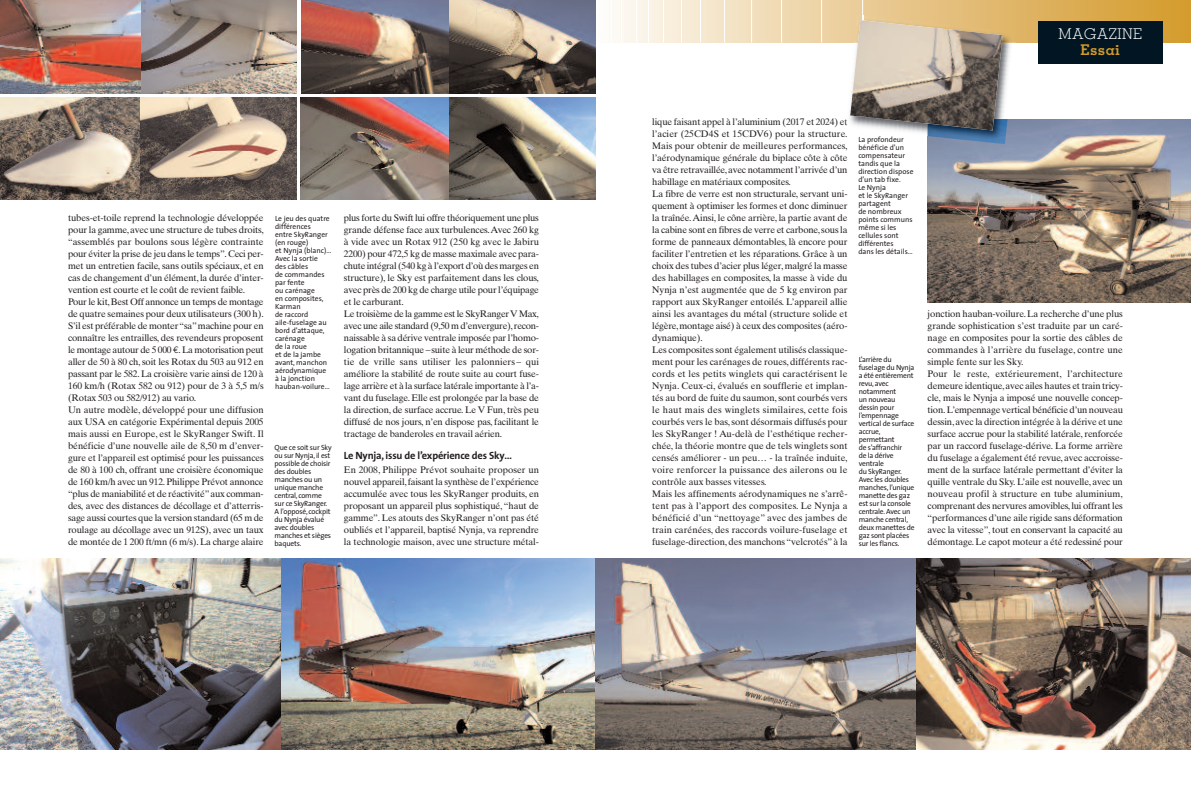
<style>
.page{position:relative;width:1191px;height:794px;background:#fff}
.page>*{position:absolute;margin:0;border:0;box-sizing:border-box;transform-origin:0 0}
.t1{font:300 14.8px "Memphis";letter-spacing:.03em;color:#fff}
.t2{font:700 14.8px "Memphis";letter-spacing:.03em;color:#d39a29}
.t3{font:700 10.5px "The Sans";letter-spacing:-.02em;color:#231f20}
.t4{font:9.5px/12px "Times Ten";letter-spacing:-.015em;color:#231f20}
.t5{font:7.5px/8px "The Sans";letter-spacing:-.025em;color:#231f20}
.t6{font:7.5px/8px "The Sans";color:#231f20}
.s1{font-family:"Euro Mono"}
</style>
<div class="page">
<div style="left:596px;top:0;width:595px;height:43px;background:linear-gradient(to right,#fefaf5,#d2982a)"></div>
<hr style="left:601px;top:0;width:1px;height:35px;background:#fff">
<hr style="left:611px;top:0;width:1px;height:43px;background:#fff">
<hr style="left:621px;top:0;width:1px;height:43px;background:#fff">
<hr style="left:636px;top:0;width:1px;height:43px;background:#fff">
<hr style="left:648px;top:0;width:1px;height:43px;background:#fff">
<hr style="left:663px;top:0;width:1px;height:43px;background:#fff">
<hr style="left:681px;top:0;width:1px;height:43px;background:#fff">
<hr style="left:700px;top:0;width:1px;height:43px;background:#fff">
<hr style="left:724px;top:0;width:1px;height:43px;background:#fff">
<hr style="left:751px;top:0;width:1px;height:43px;background:#fff">
<hr style="left:781px;top:0;width:1px;height:43px;background:#fff">
<hr style="left:821px;top:0;width:1px;height:43px;background:#fff">
<hr style="left:862px;top:0;width:1px;height:43px;background:#fff">
<div style="left:1037px;top:21px;width:125px;height:43px;background:#011622"></div>
<img style="left:300px;top:98px;width:150px;height:102px">
<img style="left:301px;top:0;width:148px;height:94px">
<img style="left:449px;top:0;width:146px;height:94px">
<img style="left:0;top:98px;width:140px;height:102px">
<img style="left:140px;top:0;width:156px;height:94px">
<img style="left:0;top:0;width:140px;height:94px">
<svg style="left:450px;top:98px;width:145px;height:102px"></svg>
<svg style="left:140px;top:98px;width:156px;height:102px"></svg>
<img style="left:280px;top:558px;width:315px;height:191px">
<svg style="left:595px;top:558px;width:321px;height:191px"></svg>
<img style="left:0;top:558px;width:280px;height:191px">
<img style="left:916px;top:558px;width:275px;height:191px">
<img style="left:927px;top:119px;width:264px;height:183px">
<img style="left:845px;top:43px;width:170px;height:93px">
<img style="left:1002px;top:15px;width:14px;height:28px">
<img style="left:927px;top:119px;width:80px;height:25px">
<svg style="left:850px;top:15px;width:152px;height:5px"></svg>
<img style="left:850px;top:20px;width:152px;height:110px">
<p class="t4" style="left:68px;top:213px;width:197px">tubes-et-toile reprend la technologie développée pour la gamme,avec une structure de tubes droits, “assemblés par boulons sous légère contrainte pour éviter la prise de jeu dans le temps”.Ceci per&shy;met un entretien facile, sans outils spéciaux, et en cas de changement d’un élément,la durée d’inter&shy;vention est courte et le coût de revient faible.<br>Pour le kit,Best Off annonce un temps de montage de quatre semaines pour deux utilisateurs (300 h).<br>S’il est préférable de monter“sa”machine pour en connaître les entrailles, des revendeurs proposent le montage autour de 5 000 <span class="s1">€</span>.La motorisation peut aller de 50 à 80 ch, soit les Rotax du 503 au 912 en passant par le 582.La croisière varie ainsi de 120 à 160 km/h (Rotax 582 ou 912) pour de 3 à 5,5 m/s (Rotax 503 ou 582/912) au vario.<br>Un autre modèle, développé pour une diffusion aux USA en catégorie Expérimental depuis 2005 mais aussi en Europe, est le SkyRanger Swift. Il bénéficie d’une nouvelle aile de 8,50 m d’enver&shy;gure et l’appareil est optimisé pour les puissances de 80 à 100 ch, offrant une croisière économique de 160 km/h avec un 912.Philippe Prévot annonce “plus de maniabilité et de réactivité”aux comman&shy;des, avec des distances de décollage et d’atterris&shy;sage aussi courtes que la version standard (65 m de roulage au décollage avec un 912S), avec un taux de montée de 1 200 ft/mn (6 m/s).La charge alaire</p>
<p class="t6" style="left:275px;top:215px;width:58px">Le jeu des quatre différences<br>entre SkyRanger (en rouge)<br>et Nynja (blanc)…<br>Avec la sortie<br>des câbles<br>de commandes par fente<br>ou carénage<br>en composites,<br>Karman<br>de raccord aile-fuselage au bord d’attaque, carénage<br>de la roue<br>et de la jambe avant, manchon aérodynamique à la jonction hauban-voilure…</p>
<p class="t5" style="left:275px;top:444px;width:58px">Que ce soit sur Sky ou sur Nynja,il est possible de choisir des doubles manches ou un unique manche central, comme sur ce SkyRanger.<br>A l’opposé, cockpit du Nynja évalué avec doubles manches et sièges baquets.</p>
<p class="t4" style="left:344px;top:213px;width:197px">plus forte du Swift lui offre théoriquement une plus grande défense face aux turbulences.Avec 260 kg à vide avec un Rotax 912 (250 kg avec le Jabiru 2200) pour 472,5 kg de masse maximale avec para&shy;chute intégral (540 kg à l’export d’où des marges en structure), le Sky est parfaitement dans les clous, avec près de 200 kg de charge utile pour l’équipage et le carburant.<br>Le troisième de la gamme est le SkyRangerV Max, avec une aile standard (9,50 m d’envergure),recon&shy;naissable à sa dérive ventrale imposée par l’homo&shy;logation britannique –suite à leur méthode de sor&shy;tie de vrille sans utiliser les palonniers – qui améliore la stabilité de route suite au court fuse&shy;lage arrière et à la surface latérale importante à l’a&shy;vant du fuselage.Elle est prolongée par la base de la direction, de surface accrue. Le V Fun, très peu diffusé de nos jours, n’en dispose pas, facilitant le tractage de banderoles en travail aérien.</p>
<p class="t3" style="left:344px;top:451px;width:170px">Le Nynja, issu de l’expérience des Sky…</p>
<p class="t4" style="left:344px;top:465px;width:197px;text-align:justify">En 2008, Philippe Prévot souhaite proposer un nouvel appareil,faisant la synthèse de l’expérience accumulée avec tous les SkyRanger produits, en proposant un appareil plus sophistiqué, “haut de gamme”. Les atouts des SkyRanger n’ont pas été oubliés et l’appareil, baptisé Nynja, va reprendre la technologie maison, avec une structure métal-</p>
<h1 class="t1" style="left:1058px;top:29px;width:85px">MAGAZINE</h1>
<h1 class="t2" style="left:1080px;top:45px;width:41px">Essai</h1>
<p class="t4" style="left:652px;top:117px;width:197px">lique faisant appel à l’aluminium (2017 et 2024) et l’acier (25CD4S et 15CDV6) pour la structure.<br>Mais pour obtenir de meilleures performances, l’aérodynamique générale du biplace côte à côte va être retravaillée,avec notamment l’arrivée d’un habillage en matériaux composites.<br>La fibre de verre est non structurale, servant uni&shy;quement à optimiser les formes et donc diminuer la traînée.Ainsi, le cône arrière, la partie avant de la cabine sont en fibres de verre et carbone,sous la forme de panneaux démontables, là encore pour faciliter l’entretien et les réparations. Grâce à un choix des tubes d’acier plus léger,malgré la masse des habillages en composites, la masse à vide du Nynja n’est augmentée que de 5 kg environ par rapport aux SkyRanger entoilés. L’appareil allie ainsi les avantages du métal (structure solide et légère,montage aisé) à ceux des composites (aéro&shy;dynamique).<br>Les composites sont également utilisés classique&shy;ment pour les carénages de roues, différents rac&shy;cords et les petits winglets qui caractérisent le Nynja. Ceux-ci, évalués en soufflerie et implan&shy;tés au bord de fuite du saumon,sont courbés vers le haut mais des winglets similaires, cette fois courbés vers le bas,sont désormais diffusés pour les SkyRanger ! Au-delà de l’esthétique recher&shy;chée, la théorie montre que de tels winglets sont censés améliorer - un peu… - la traînée induite, voire renforcer la puissance des ailerons ou le contrôle aux basses vitesses.<br>Mais les affinements aérodynamiques ne s’arrê&shy;tent pas à l’apport des composites. Le Nynja a bénéficié d’un “nettoyage” avec des jambes de train carénées, des raccords voilure-fuselage et fuselage-direction,des manchons “velcrotés” à la</p>
<p class="t6" style="left:858px;top:136px;width:57px">La profondeur bénéficie d’un compensateur tandis que la direction dispose d’un tab fixe.<br>Le Nynja<br>et le SkyRanger partagent<br>de nombreux points communs même si les cellules sont différentes<br>dans les détails…</p>
<p class="t5" style="left:858px;top:356px;width:57px">L’arrière du fuselage du Nynja a été entièrement revu,avec notamment<br>un nouveau dessin pour l’empennage vertical de surface accrue, permettant<br>de s’affranchir<br>de la dérive ventrale<br>du SkyRanger.<br>Avec les doubles manches,l’unique manette des gaz est sur la console centrale.Avec un manche central, deux manettes de gaz sont placées sur les flancs.</p>
<p class="t4" style="left:927px;top:309px;width:197px">jonction hauban-voilure.La recherche d’une plus grande sophistication s’est traduite par un caré&shy;nage en composites pour la sortie des câbles de commandes à l’arrière du fuselage, contre une simple fente sur les Sky.<br>Pour le reste, extérieurement, l’architecture demeure identique,avec ailes hautes et train tricy&shy;cle, mais le Nynja a imposé une nouvelle concep&shy;tion. L’empennage vertical bénéficie d’un nouveau dessin,avec la direction intégrée à la dérive et une surface accrue pour la stabilité latérale, renforcée par un raccord fuselage-dérive. La forme arrière du fuselage a également été revue, avec accroisse&shy;ment de la surface latérale permettant d’éviter la quille ventrale du Sky. L’aile est nouvelle, avec un nouveau profil à structure en tube aluminium, comprenant des nervures amovibles,lui offrant les “performances d’une aile rigide sans déformation avec la vitesse”, tout en conservant la capacité au démontage. Le capot moteur a été redessiné pour</p>
</div>
